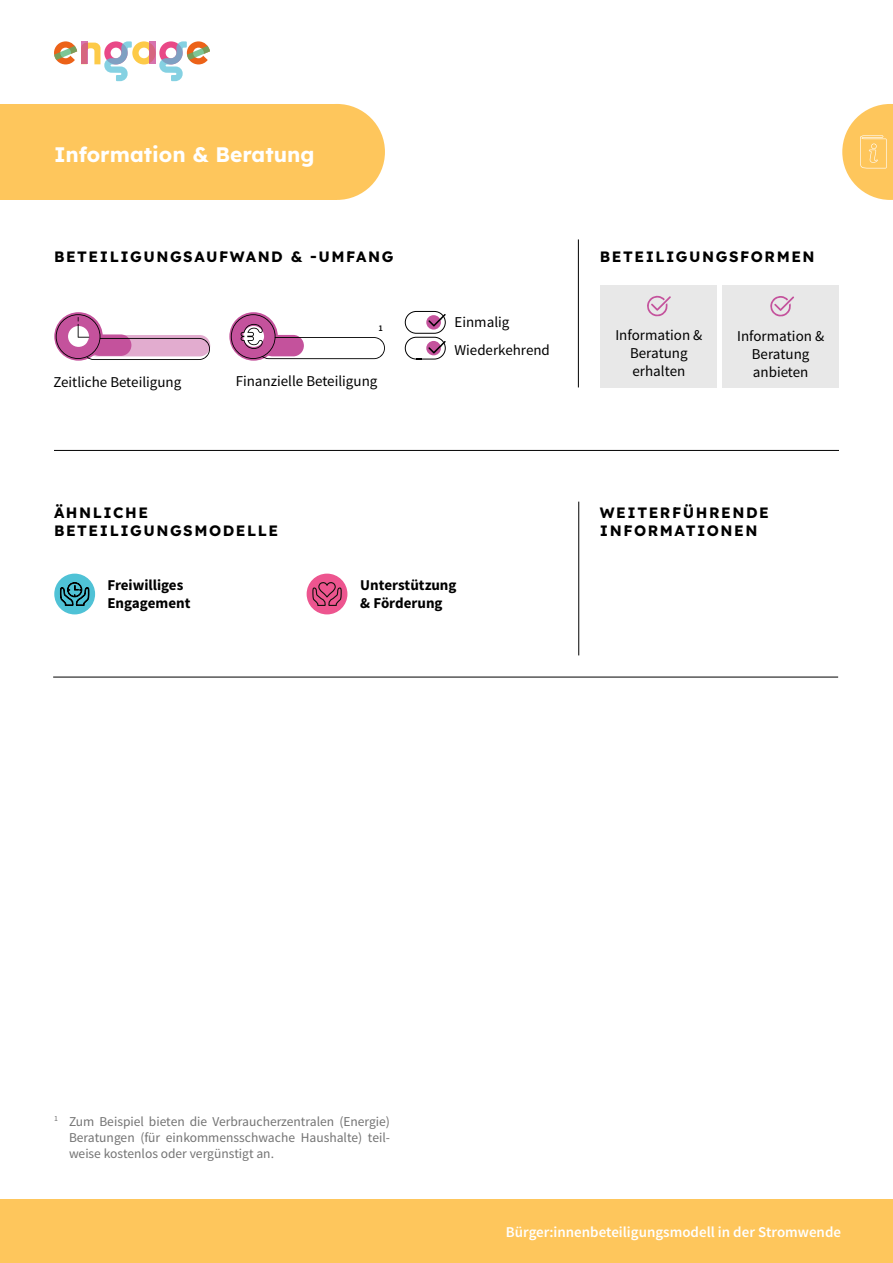
<style>
.page{position:relative;width:893px;height:1263px;background:#fff}
.page>*{position:absolute;margin:0;border:0;box-sizing:border-box;transform-origin:0 0}
.t1{font:21px "Lexend Deca";color:#fff}
.t2{font:15px/18px "Source Sans Pro";color:#000;text-align:center}
.t3{font:15px/18px "Lexend Deca";letter-spacing:.105em;color:#000}
.t4{font:700 15px/18px "Source Sans Pro";color:#000}
.t5{font:600 15px "Source Sans Pro";color:#fff}
.t6{font:13.5px/16.2px "Source Sans Pro";color:#737373;text-align:justify}
.t7{font:600 8.7px "Source Sans Pro";color:#000}
</style>
<div class="page">
<div style="left:600px;top:285px;width:116px;height:102px;background:#e8e8e8"></div>
<div style="left:722px;top:285px;width:117px;height:102px;background:#e8e8e8"></div>
<div style="left:0;top:104px;width:337px;height:96px;background:#fec65c"></div>
<div style="left:0;top:1200px;width:893px;height:63px;background:#fec65c"></div>
<div style="left:289px;top:104px;width:96px;height:96px;background:#fec65c;border-radius:50%"></div>
<svg style="left:842px;top:104px;width:51px;height:96px"></svg>
<svg style="left:647px;top:296px;width:24px;height:21px"></svg>
<svg style="left:770px;top:296px;width:24px;height:21px"></svg>
<hr style="left:578px;top:239px;width:1px;height:148px;background:#000">
<hr style="left:578px;top:502px;width:1px;height:153px;background:#000">
<svg style="left:229px;top:312px;width:156px;height:49px"></svg>
<div style="left:405px;top:311px;width:41px;height:23px;border:1px solid #000;border-radius:11px"></div>
<svg style="left:426px;top:315px;width:15px;height:15px"></svg>
<div style="left:405px;top:337px;width:41px;height:22px;border:1px solid #000;border-radius:11px"></div>
<svg style="left:426px;top:341px;width:15px;height:14px"></svg>
<svg style="left:428px;top:314px;width:18px;height:12px"></svg>
<svg style="left:428px;top:341px;width:18px;height:12px"></svg>
<svg style="left:54px;top:41px;width:156px;height:40px"></svg>
<svg style="left:81px;top:41px;width:6px;height:23px"></svg>
<svg style="left:54px;top:312px;width:156px;height:49px"></svg>
<hr style="left:54px;top:450px;width:785px;height:1px;background:#000">
<hr style="left:53px;top:677px;width:785px;height:1px;background:#000">
<div style="left:55px;top:574px;width:39px;height:40px;background:#4fc2d6;border-radius:50%"></div>
<div style="left:54px;top:574px;width:41px;height:40px;border:2px solid #4fc2d6;border-radius:50%"></div>
<svg style="left:60px;top:582px;width:29px;height:27px"></svg>
<div style="left:307px;top:574px;width:40px;height:40px;background:#ed558f;border-radius:50%"></div>
<div style="left:307px;top:574px;width:40px;height:40px;border:2px solid #ed558f;border-radius:50%"></div>
<svg style="left:312px;top:581px;width:30px;height:25px"></svg>
<h1 class="t1" style="left:54px;top:140px;width:262px">Information &amp; Beratung</h1>
<p class="t3" style="left:54px;top:246px;width:341px">BETEILIGUNGSAUFWAND &amp; -UMFANG</p>
<p class="t7" style="left:378px;top:323px;width:6px">1</p>
<p class="t2" style="left:53px;top:374px;width:129px">Zeitliche Beteiligung</p>
<p class="t2" style="left:236px;top:372px;width:143px">Finanzielle Beteiligung</p>
<p class="t3" style="left:54px;top:503px;width:226px">ÄHNLICHE<br>BETEILIGUNGSMODELLE</p>
<p class="t2" style="left:454px;top:309px;width:97px;line-height:27.5px;text-align:left">Einmalig<br>Wiederkehrend</p>
<p class="t4" style="left:107px;top:576px;width:84px">Freiwilliges<br>Engagement</p>
<p class="t4" style="left:360px;top:576px;width:98px">Unterstützung &amp; Förderung</p>
<p class="t3" style="left:600px;top:246px;width:216px">BETEILIGUNGSFORMEN</p>
<p class="t2" style="left:615px;top:327px;width:89px">Information &amp;<br>Beratung erhalten</p>
<p class="t2" style="left:737px;top:327px;width:89px">Information &amp;<br>Beratung anbieten</p>
<p class="t3" style="left:600px;top:503px;width:171px">WEITERFÜHRENDE<br>INFORMATIONEN</p>
<p class="t6" style="left:69px;top:1113px;width:323px;text-indent:-15px"><sup>1</sup> Zum Beispiel bieten die Verbraucherzentralen (Energie)<br>Beratungen (für einkommensschwache Haushalte) teil&shy;weise kostenlos oder vergünstigt an.</p>
<p class="t5" style="left:506px;top:1223px;width:337px">Bürger:innenbeteiligungsmodell in der Stromwende</p>
</div>
